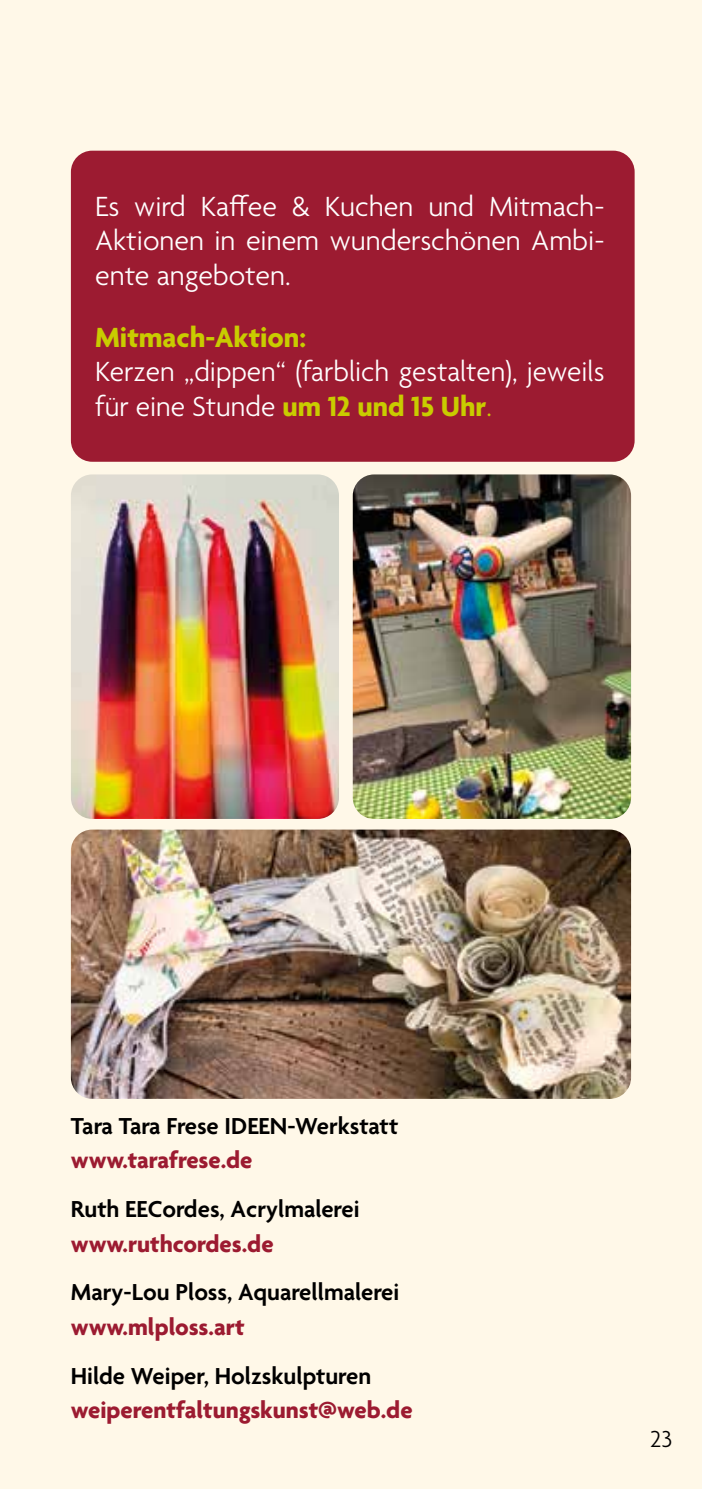
<style>
.page{position:relative;width:702px;height:1489px;background:#fff}
.page>*{position:absolute;margin:0;border:0;box-sizing:border-box;transform-origin:0 0}
.t1{font:300 30px/34.5px "Agenda";color:#fff;text-align:justify}
.t2{font:700 30px "Agenda";color:#c9cc00}
.t3{font:600 25px "Agenda";color:#000}
.t4{font:700 25px "Agenda";color:#9c1b31}
.t5{font:300 25px "Agenda";color:#000}
.s1{font-weight:700;color:#c9cc00}
.s2{color:#c9cc00}
</style>
<div class="page">
<div style="left:0;top:0;width:702px;height:1488px;background:#fff8e8"></div>
<img style="left:353px;top:474px;width:278px;height:345px">
<img style="left:71px;top:474px;width:268px;height:345px">
<img style="left:71px;top:829px;width:560px;height:269px">
<div style="left:71px;top:151px;width:563px;height:311px;background:#9c1b31;border-radius:21px"></div>
<p class="t1" style="left:95px;top:191px;width:511px">Es wird Kaffee &amp; Kuchen und Mitmach-Aktionen in einem wunderschönen Ambi&shy;ente angeboten.</p>
<p class="t2" style="left:95px;top:321px;width:213px">Mitmach-Aktion:</p>
<p class="t1" style="left:95px;top:356px;width:511px">Kerzen „dippen“ (farblich gestalten), jeweils für eine Stunde <span class="s1">um 12 und 15 Uhr</span><span class="s2">.</span></p>
<p class="t3" style="left:71px;top:1112px;width:329px">Tara Tara Frese IDEEN-Werkstatt</p>
<p class="t4" style="left:71px;top:1146px;width:183px">www.tarafrese.de</p>
<p class="t3" style="left:71px;top:1195px;width:290px">Ruth EECordes, Acrylmalerei</p>
<p class="t4" style="left:71px;top:1230px;width:204px">www.ruthcordes.de</p>
<p class="t3" style="left:71px;top:1278px;width:330px">Mary-Lou Ploss, Aquarellmalerei</p>
<p class="t4" style="left:71px;top:1313px;width:175px">www.mlploss.art</p>
<p class="t3" style="left:71px;top:1361px;width:302px">Hilde Weiper, Holzskulpturen</p>
<p class="t4" style="left:71px;top:1396px;width:343px">weiperentfaltungskunst@web.de</p>
<p class="t5" style="left:650px;top:1424px;width:24px">23</p>
</div>
